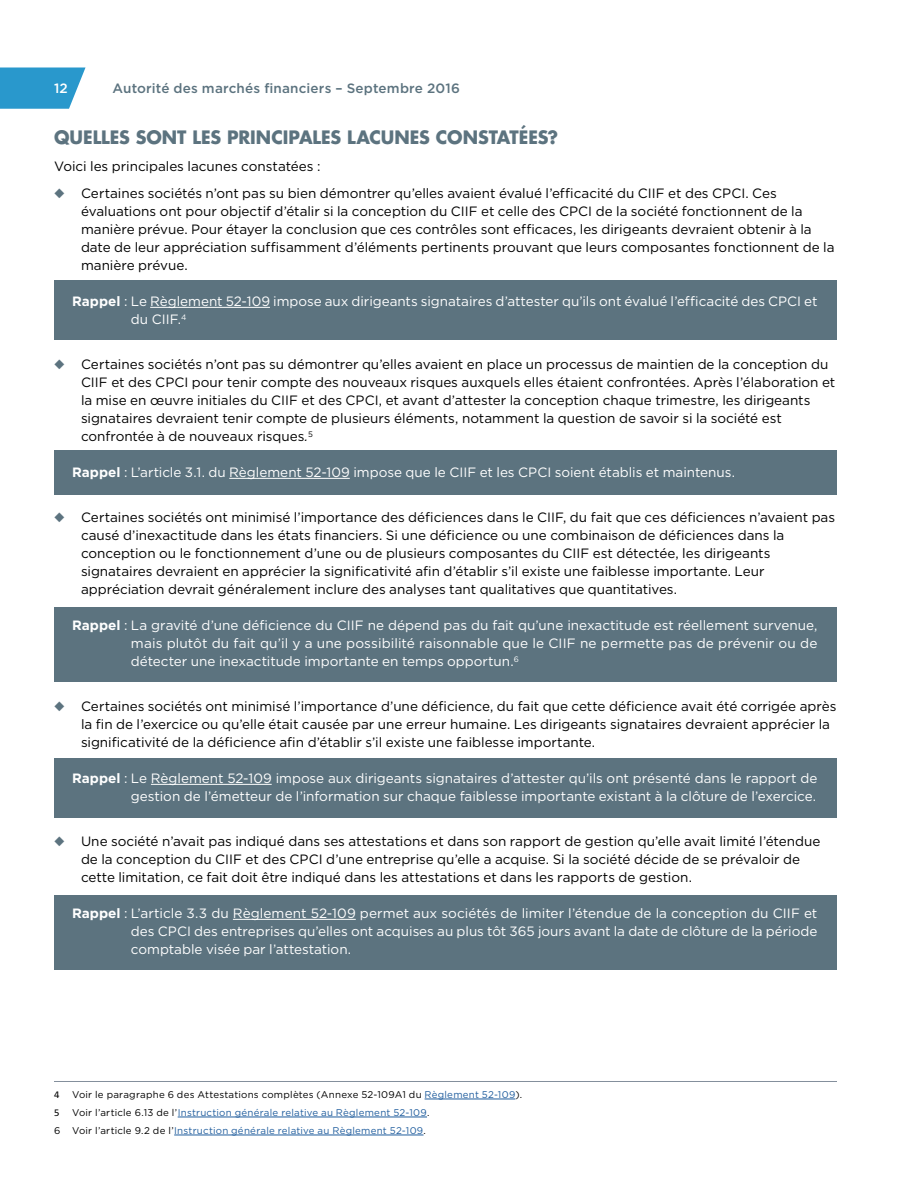
<style>
.page{position:relative;width:918px;height:1188px;background:#fff}
.page>*{position:absolute;margin:0;border:0;box-sizing:border-box;transform-origin:0 0}
.t1{font:700 18px "Futura";letter-spacing:-.005em;color:#5c737f}
.t2{font:13.5px/18px "Gotham";color:#000}
.t3{font:13.5px/18px "Gotham";color:#fff;text-align:justify}
.t4{font:500 13.5px "Gotham";letter-spacing:.015em;color:#5c737f}
.t5{font:500 13.5px "Gotham";color:#fff}
._8_0_-_Footnotes{font:9.75px "Gotham";letter-spacing:.025em;color:#215e9e}
._8_0_-_Footnotes-2{font:9.75px "Gotham";letter-spacing:.025em;color:#000}
._8_0_-_Footnotes-3{font:9.75px "Corpid Caps";color:#000}
.s1{color:#5c737f}
.s2{font-weight:700}
.s3{font-style:italic}
.s4{color:#215e9e}
.s5{color:#000}
</style>
<div class="page">
<svg style="left:0;top:68px;width:86px;height:41px"></svg>
<hr style="left:54px;top:1081px;width:783px;height:1px;background:#848f9c">
<hr style="left:425px;top:1099px;width:90px;height:1px;background:#215e9e">
<hr style="left:178px;top:1117px;width:249px;height:1px;background:#215e9e">
<hr style="left:174px;top:1135px;width:250px;height:1px;background:#215e9e">
<div style="left:54px;top:280px;width:783px;height:60px;background:#5c737f"></div>
<div style="left:54px;top:450px;width:783px;height:45px;background:#5c737f"></div>
<div style="left:54px;top:607px;width:783px;height:75px;background:#5c737f"></div>
<div style="left:54px;top:758px;width:783px;height:60px;background:#5c737f"></div>
<div style="left:54px;top:895px;width:783px;height:75px;background:#5c737f"></div>
<p class="t5" style="left:54px;top:79px;width:15px">12</p>
<p class="t4" style="left:112px;top:79px;width:349px">Autorité des marchés financiers – Septembre 2016</p>
<h3 class="t1" style="left:54px;top:125px;width:506px">QUELLES SONT LES PRINCIPALES LACUNES CONSTATÉES?</h3>
<p class="t2" style="left:54px;top:157px;width:268px">Voici les principales lacunes constatées :</p>
<p class="t2" style="left:81px;top:184px;width:755px;text-indent:-27px"><span class="s1">◆</span> Certaines sociétés n’ont pas su bien démontrer qu’elles avaient évalué l’efficacité du CIIF et des CPCI. Ces évaluations ont pour objectif d’étalir si la conception du CIIF et celle des CPCI de la société fonctionnent de la manière prévue. Pour étayer la conclusion que ces contrôles sont efficaces, les dirigeants devraient obtenir à la date de leur appréciation suffisamment d’éléments pertinents prouvant que leurs composantes fonctionnent de la manière prévue.</p>
<p class="t3" style="left:131px;top:292px;width:688px;text-indent:-59px"><span class="s2">Rappel</span> : Le Règlement 52-109 impose aux dirigeants signataires d’attester qu’ils ont évalué l’efficacité des CPCI et du CIIF.<sup>4</sup></p>
<p class="t2" style="left:81px;top:355px;width:756px;text-indent:-27px"><span class="s1">◆</span> Certaines sociétés n’ont pas su démontrer qu’elles avaient en place un processus de maintien de la conception du CIIF et des CPCI pour tenir compte des nouveaux risques auxquels elles étaient confrontées. Après l’élaboration et la mise en œuvre initiales du CIIF et des CPCI, et avant d’attester la conception chaque trimestre, les dirigeants signataires devraient tenir compte de plusieurs éléments, notamment la question de savoir si la société est confrontée à de nouveaux risques<span class="s3">.</span><sup>5</sup></p>
<p class="t3" style="left:72px;top:463px;width:665px"><span class="s2">Rappel</span> : L’article 3.1. du Règlement 52-109 impose que le CIIF et les CPCI soient établis et maintenus.</p>
<p class="t2" style="left:81px;top:508px;width:756px;text-indent:-27px"><span class="s1">◆</span> Certaines sociétés ont minimisé l’importance des déficiences dans le CIIF, du fait que ces déficiences n’avaient pas causé d’inexactitude dans les états financiers. Si une déficience ou une combinaison de déficiences dans la conception ou le fonctionnement d’une ou de plusieurs composantes du CIIF est détectée, les dirigeants signataires devraient en apprécier la significativité afin d’établir s’il existe une faiblesse importante. Leur appréciation devrait généralement inclure des analyses tant qualitatives que quantitatives.</p>
<p class="t3" style="left:131px;top:616px;width:688px;text-indent:-59px"><span class="s2">Rappel</span> : La gravité d’une déficience du CIIF ne dépend pas du fait qu’une inexactitude est réellement survenue, mais plutôt du fait qu’il y a une possibilité raisonnable que le CIIF ne permette pas de prévenir ou de détecter une inexactitude importante en temps opportun.<sup>6</sup></p>
<p class="t2" style="left:81px;top:697px;width:757px;text-indent:-27px"><span class="s1">◆</span> Certaines sociétés ont minimisé l’importance d’une déficience, du fait que cette déficience avait été corrigée après la fin de l’exercice ou qu’elle était causée par une erreur humaine. Les dirigeants signataires devraient apprécier la significativité de la déficience afin d’établir s’il existe une faiblesse importante.</p>
<p class="t3" style="left:72px;top:769px;width:747px;text-align:right"><span class="s2">Rappel</span> : Le Règlement 52-109 impose aux dirigeants signataires d’attester qu’ils ont présenté dans le rapport de gestion de l’émetteur de l’information sur chaque faiblesse importante existant à la clôture de l’exercice.</p>
<p class="t2" style="left:81px;top:832px;width:741px;text-indent:-27px"><span class="s1">◆</span> Une société n’avait pas indiqué dans ses attestations et dans son rapport de gestion qu’elle avait limité l’étendue de la conception du CIIF et des CPCI d’une entreprise qu’elle a acquise. Si la société décide de se prévaloir de cette limitation, ce fait doit être indiqué dans les attestations et dans les rapports de gestion.</p>
<p class="t3" style="left:131px;top:904px;width:688px;text-indent:-59px"><span class="s2">Rappel</span> : L’article 3.3 du Règlement 52-109 permet aux sociétés de limiter l’étendue de la conception du CIIF et des CPCI des entreprises qu’elles ont acquises au plus tôt 365 jours avant la date de clôture de la période comptable visée par l’attestation.</p>
<p class="_8_0_-_Footnotes-3" style="left:54px;top:1089px;width:7px">4</p>
<p class="_8_0_-_Footnotes-2" style="left:72px;top:1089px;width:452px">Voir le paragraphe 6 des Attestations complètes (Annexe 52-109A1 du <span class="s4">Règlement 52-109</span>).</p>
<p class="_8_0_-_Footnotes-3" style="left:54px;top:1107px;width:7px">5</p>
<p class="_8_0_-_Footnotes" style="left:72px;top:1107px;width:359px"><span class="s5">Voir l’article 6.13 de l’</span>Instruction générale relative au Règlement 52-109<span class="s5">.</span></p>
<p class="_8_0_-_Footnotes" style="left:54px;top:1125px;width:373px"><span class="s5">6 Voir l’article 9.2 de l’</span>Instruction générale relative au Règlement 52-109<span class="s5">.</span></p>
</div>
